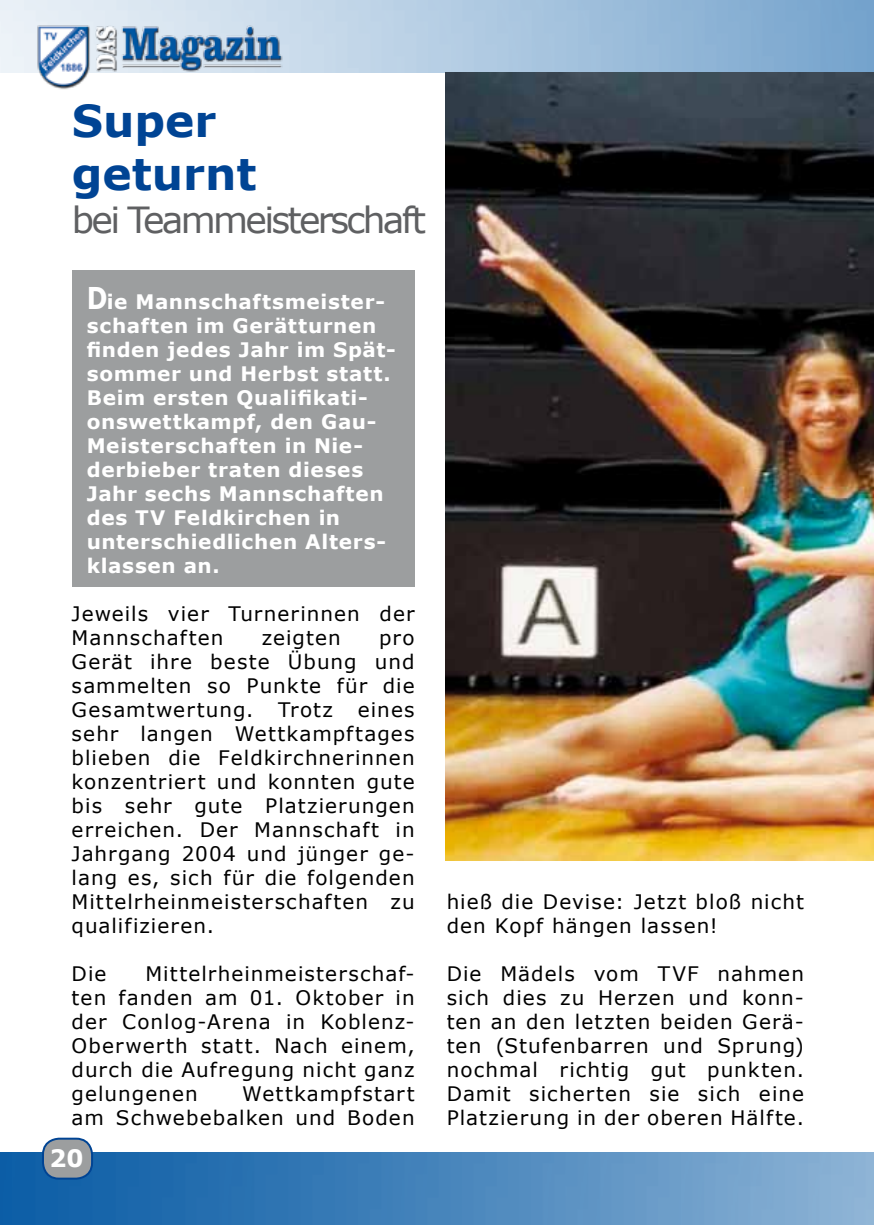
<style>
.page{position:relative;width:874px;height:1225px;background:#fff}
.page>*{position:absolute;margin:0;border:0;box-sizing:border-box;transform-origin:0 0}
.t1{font:700 44px/52.8px "Verdana";color:#004494}
.t2{font:36px "Verdana";letter-spacing:-.075em;color:#5f6062}
.t3{font:36px "Verdana";letter-spacing:-.05em;color:#5f6062}
.t4{font:700 24px "Verdana";color:#fff}
.t5{font:20px/24px "Verdana";letter-spacing:.05em;color:#000;text-align:justify}
.t6{font:700 20px/24px "Verdana";letter-spacing:.035em;color:#fff}
.s1{font-size:30px}
</style>
<div class="page">
<img style="left:0;top:0;width:301px;height:90px">
<img style="left:0;top:1153px;width:873px;height:72px">
<div style="left:43px;top:1138px;width:49px;height:40px;background:#9c9e9f;border-radius:16px"></div>
<div style="left:42px;top:1137px;width:51px;height:42px;border:2px solid #004494;border-radius:16px"></div>
<img style="left:445px;top:72px;width:428px;height:788px">
<div style="left:72px;top:270px;width:342px;height:317px;background:#9c9e9f"></div>
<h1 class="t1" style="left:72px;top:94px;width:186px">Super geturnt</h1>
<h2 class="t2" style="left:72px;top:195px;width:355px">bei Teammeisterschaft</h2>
<h2 class="t3" style="left:132px;top:195px;width:281px">Teameisterschaft</h2>
<p class="t6" style="left:86px;top:289px;width:310px"><span class="s1">D</span>ie Mannschaftsmeister&shy;schaften im Gerätturnen finden jedes Jahr im Spät&shy;sommer und Herbst statt.<br>Beim ersten Qualifikati&shy;onswettkampf, den Gau-<br>Meisterschaften in Nie&shy;derbieber traten dieses<br>Jahr sechs Mannschaften des TV Feldkirchen in unterschiedlichen Alters&shy;klassen an.</p>
<p class="t5" style="left:71px;top:601px;width:344px">Jeweils vier Turnerinnen der<br>Mannschaften</p>
<p class="t5" style="left:260px;top:625px;width:80px">zeigten</p>
<p class="t5" style="left:71px;top:625px;width:344px;text-indent:307px">pro Gerät ihre beste Übung und sammelten so Punkte für die Gesamtwertung. Trotz eines sehr langen Wettkampftages blieben die Feldkirchnerinnen konzentriert und konnten gute bis sehr gute Platzierungen erreichen. Der Mannschaft in Jahrgang 2004 und jünger ge&shy;lang es, sich für die folgenden Mittelrheinmeisterschaften zu qualifizieren.</p>
<p class="t5" style="left:71px;top:961px;width:36px">Die</p>
<p class="t5" style="left:71px;top:961px;width:344px;text-indent:74px">Mittelrheinmeisterschaf&shy;ten fanden am 01. Oktober in der Conlog-Arena in Koblenz-Oberwerth statt. Nach einem, durch die Aufregung nicht ganz gelungenen</p>
<p class="t5" style="left:71px;top:1081px;width:344px;text-align:right">Wettkampfstart<br>am Schwebebalken und Boden</p>
<p class="t4" style="left:50px;top:1140px;width:35px">20</p>
<p class="t4" style="left:49px;top:1141px;width:35px">14</p>
<p class="t5" style="left:445px;top:889px;width:358px">hieß die Devise: Jetzt bloß nicht den Kopf hängen lassen!</p>
<p class="t5" style="left:445px;top:961px;width:358px">Die Mädels vom TVF nahmen sich dies zu Herzen und konn&shy;ten an den letzten beiden Gerä&shy;ten (Stufenbarren und Sprung) nochmal richtig gut punkten.<br>Damit sicherten sie sich eine Platzierung in der oberen Hälfte.</p>
</div>
